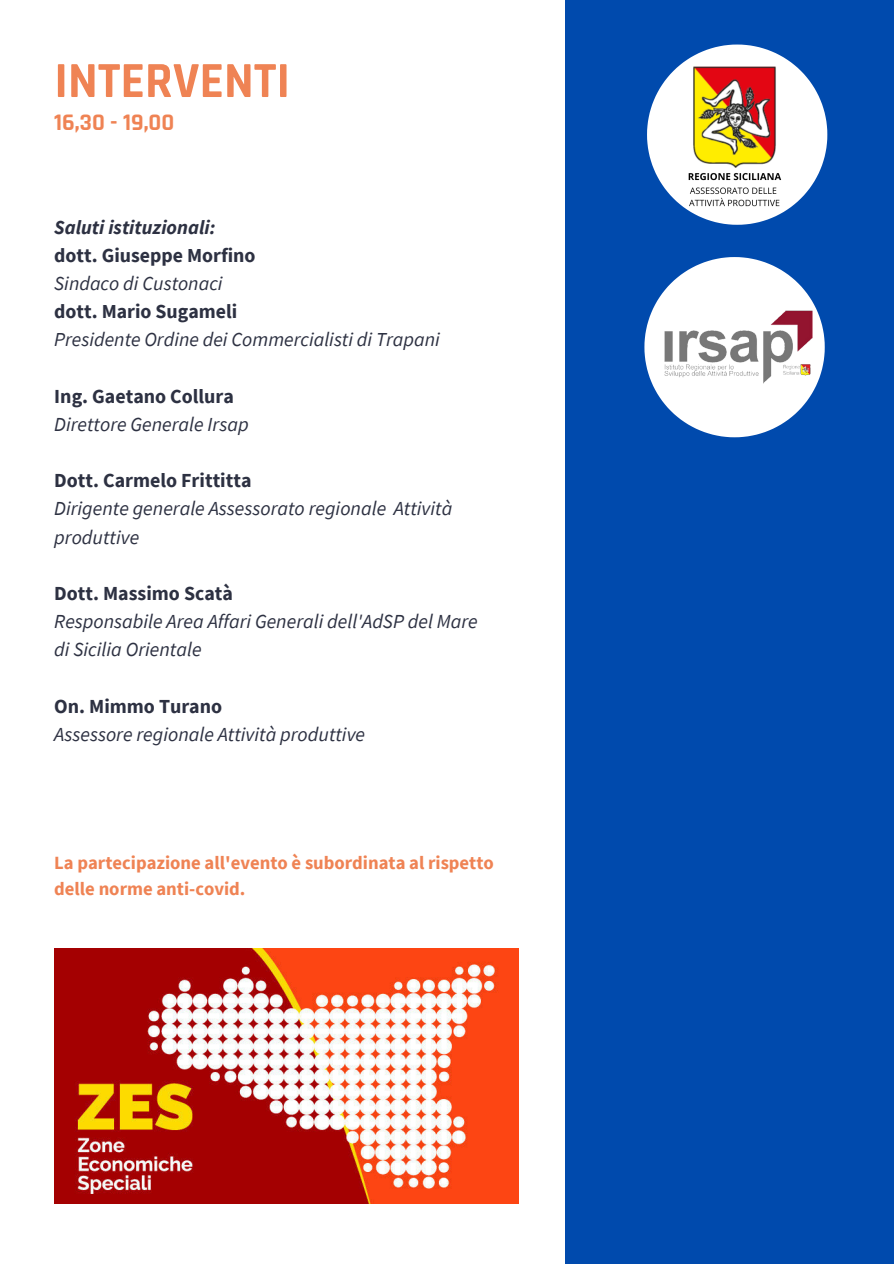
<style>
.page{position:relative;width:894px;height:1264px;background:#fff}
.page>*{position:absolute;margin:0;border:0;box-sizing:border-box;transform-origin:0 0}
.t1{font:700 51px "Rajdhani";color:#ef8354}
.t2{font:700 24px "Rajdhani";color:#ef8354}
.t3{font:italic 19.95px/28.2px "Source Sans Pro";color:#2d3142}
.t4{font:700 19.95px "Source Sans Pro";color:#2d3142}
.t5{font:italic 19.8px "Source Sans Pro";color:#2d3142}
.t6{font:700 19.8px "Source Sans Pro";color:#2d3142}
.t7{font:italic 700 19.8px "Source Sans Pro";color:#2d3142}
.t8{font:700 18.6px/26.1px "Source Sans Pro";color:#ef8354}
</style>
<div class="page">
<img style="left:54px;top:948px;width:464px;height:255px">
<div style="left:565px;top:0;width:328px;height:1263px;background:#004aad"></div>
<svg style="left:644px;top:257px;width:180px;height:180px"></svg>
<img style="left:657px;top:303px;width:160px;height:89px">
<svg style="left:647px;top:45px;width:180px;height:180px"></svg>
<img style="left:652px;top:52px;width:164px;height:165px">
<p class="t1" style="left:54px;top:50px;width:237px">INTERVENTI</p>
<p class="t2" style="left:54px;top:107px;width:121px">16,30 - 19,00</p>
<p class="t7" style="left:54px;top:214px;width:163px">Saluti istituzionali:</p>
<p class="t6" style="left:54px;top:242px;width:203px">dott. Giuseppe Morfino</p>
<p class="t5" style="left:54px;top:271px;width:170px">Sindaco di Custonaci</p>
<p class="t6" style="left:54px;top:299px;width:184px">dott. Mario Sugameli</p>
<p class="t5" style="left:54px;top:327px;width:387px">Presidente Ordine dei Commercialisti di Trapani</p>
<p class="t4" style="left:54px;top:383px;width:181px">Ing. Gaetano Collura</p>
<p class="t3" style="left:54px;top:410px;width:196px">Direttore Generale Irsap</p>
<p class="t4" style="left:54px;top:467px;width:199px">Dott. Carmelo Frittitta</p>
<p class="t3" style="left:54px;top:494px;width:399px">Dirigente generale Assessorato regionale Attività produttive</p>
<p class="t4" style="left:54px;top:580px;width:180px">Dott. Massimo Scatà</p>
<p class="t3" style="left:54px;top:607px;width:425px">Responsabile Area Affari Generali dell'AdSP del Mare di Sicilia Orientale</p>
<p class="t4" style="left:54px;top:693px;width:169px">On. Mimmo Turano</p>
<p class="t3" style="left:54px;top:719px;width:312px">Assessore regionale Attività produttive</p>
<p class="t8" style="left:54px;top:849px;width:441px">La partecipazione all'evento è subordinata al rispetto delle norme anti-covid.</p>
</div>
